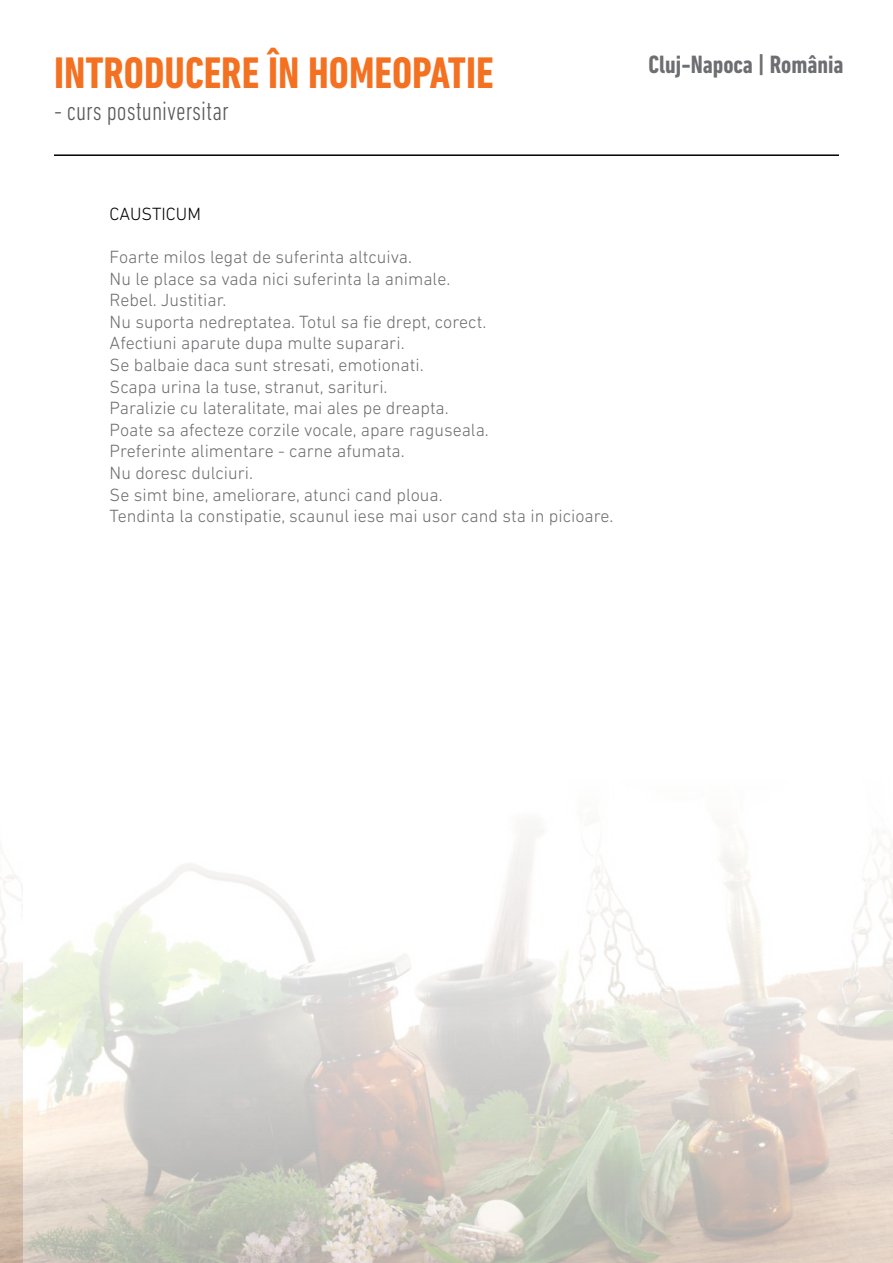
<style>
.page{position:relative;width:893px;height:1263px;background:#fff}
.page>*{position:absolute;margin:0;border:0;box-sizing:border-box;transform-origin:0 0}
.t1{font:700 condensed 45px "DIN Next LT Pro";color:#f37121}
.t2{font:300 condensed 27px "DIN Next LT Pro";color:#58595b}
.t3{font:700 condensed 25.5px "DIN Next LT Pro";color:#6d6e71}
.t4{font:300 18px/21.6px "DIN Next LT Pro";color:#6d6e71}
.t5{font:300 18px "DIN Next LT Pro";color:#000}
</style>
<div class="page">
<img style="left:0;top:833px;width:893px;height:430px">
<hr style="left:54px;top:154px;width:785px;height:2px;background:#000">
<h1 class="t1" style="left:54px;top:47px;width:441px">INTRODUCERE ÎN HOMEOPATIE</h1>
<h2 class="t2" style="left:54px;top:96px;width:176px">- curs postuniversitar</h2>
<p class="t5" style="left:110px;top:203px;width:93px">CAUSTICUM</p>
<p class="t4" style="left:110px;top:246px;width:505px">Foarte milos legat de suferinta altcuiva.<br>Nu le place sa vada nici suferinta la animale.<br>Rebel. Justitiar.<br>Nu suporta nedreptatea. Totul sa fie drept, corect.<br>Afectiuni aparute dupa multe suparari.<br>Se balbaie daca sunt stresati, emotionati.<br>Scapa urina la tuse, stranut, sarituri.<br>Paralizie cu lateralitate, mai ales pe dreapta.<br>Poate sa afecteze corzile vocale, apare raguseala.<br>Preferinte alimentare - carne afumata.<br>Nu doresc dulciuri.<br>Se simt bine, ameliorare, atunci cand ploua.<br>Tendinta la constipatie, scaunul iese mai usor cand sta in picioare.</p>
<h3 class="t3" style="left:648px;top:50px;width:197px">Cluj-Napoca | România</h3>
</div>
